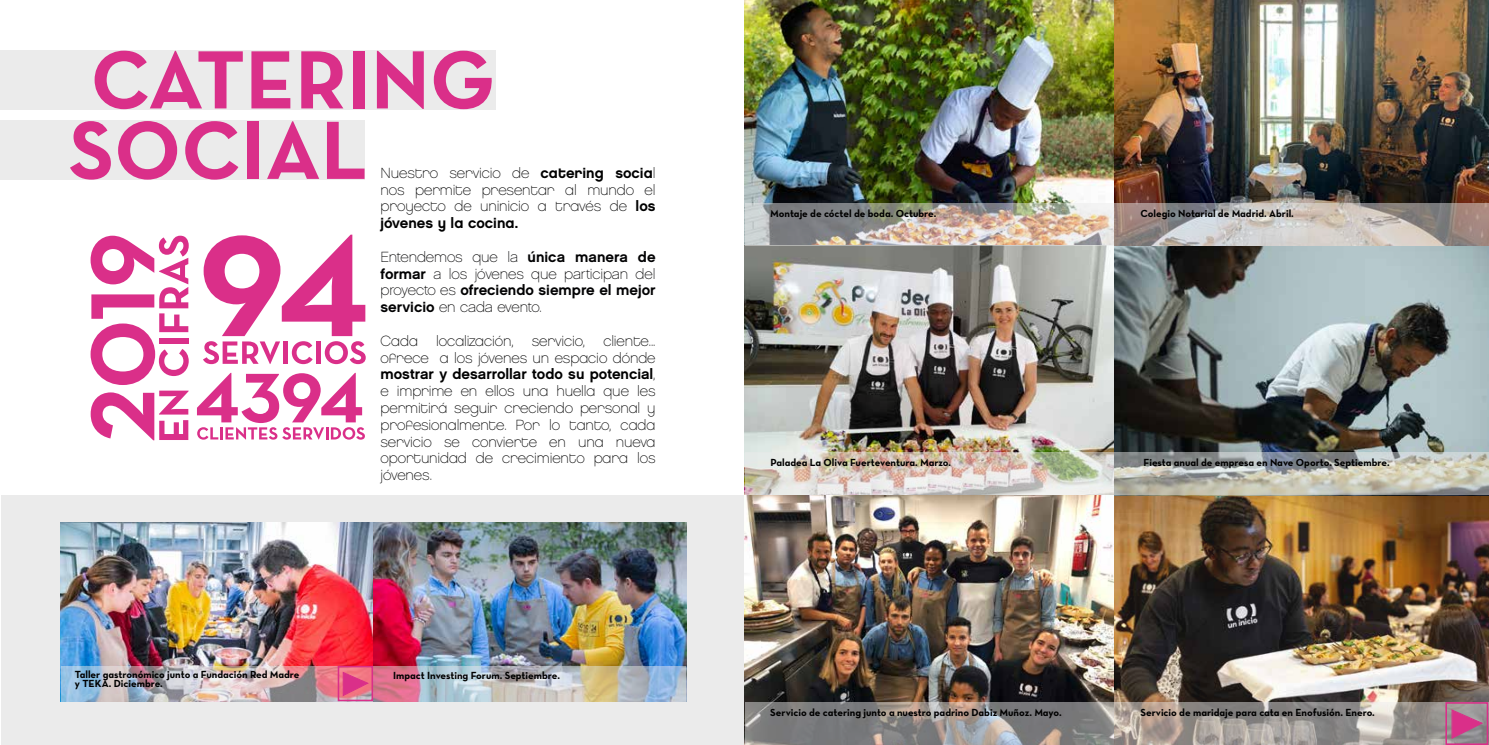
<style>
.page{position:relative;width:1489px;height:745px;background:#fff}
.page>*{position:absolute;margin:0;border:0;box-sizing:border-box;transform-origin:0 0}
.t1{font:83.88px/70.4px "Neutra Text Bold Alt";color:#da2f89}
.t2{font:14.62px/16.8px "Chalet Paris Nineteen Eighty";letter-spacing:-.01em;color:#000;text-align:justify}
.t3{font:14.62px/16.8px "Chalet Paris Nineteen Sixty";letter-spacing:-.01em;color:#020203}
.t4{font:14.62px "Chalet New York Nineteen Sixty";color:#000}
.t5{font:14.62px "Chalet New York Nineteen Sixty";color:#020203}
.t6{font:14.62px "Chalet New York Nineteen Eighty";color:#000}
.t7{font:10.5px/9.4px "Neutra Text Bold Alt";color:#000}
.s1{font-family:"Chalet New York Nineteen Eighty"}
.s2{font-family:"Chalet New York Nineteen Sixty"}
.s3{font-family:"Chalet Paris Nineteen Sixty"}
.s4{font-family:"Chalet Paris Nineteen Eighty"}
</style>
<div class="page">
<div style="left:0;top:120px;width:365px;height:59px;background:#ebebeb"></div>
<div style="left:0;top:50px;width:495px;height:60px;background:#ebebeb"></div>
<div style="left:1px;top:495px;width:743px;height:249px;background:#ebebeb"></div>
<img style="left:60px;top:522px;width:626px;height:179px">
<img style="left:61px;top:665px;width:624px;height:36px">
<svg style="left:91px;top:235px;width:98px;height:205px"></svg>
<svg style="left:203px;top:234px;width:163px;height:130px"></svg>
<svg style="left:197px;top:372px;width:168px;height:67px"></svg>
<div style="left:338px;top:665px;width:35px;height:35px;border:2px solid #da2f89"></div>
<svg style="left:342px;top:670px;width:28px;height:26px"></svg>
<img style="left:744px;top:245px;width:744px;height:499px">
<img style="left:744px;top:0;width:370px;height:203px">
<img style="left:1114px;top:0;width:374px;height:245px">
<img style="left:744px;top:203px;width:743px;height:42px">
<img style="left:744px;top:452px;width:743px;height:43px">
<svg style="left:744px;top:702px;width:740px;height:42px;background:#96918f"></svg>
<div style="left:1445px;top:701px;width:42px;height:43px;border:2px solid #da2f89"></div>
<svg style="left:1450px;top:708px;width:34px;height:31px"></svg>
<h1 class="t1" style="left:69px;top:43px;width:428px">CATERING<br>SOCIAL</h1>
<h2 class="t2" style="left:380px;top:164px;width:276px">Nuestro servicio de <span class="s1">catering socia</span>l nos permite presentar al mundo el proyecto de uninicio a través de <span class="s1">los</span></h2>
<h2 class="t6" style="left:380px;top:214px;width:139px">jóvenes y la cocina.</h2>
<h2 class="t3" style="left:380px;top:248px;width:276px">Entendemos que la <span class="s2">única manera de formar</span> a los jóvenes que participan del</h2>
<h2 class="t5" style="left:380px;top:281px;width:276px"><span class="s3">proyecto es</span> ofreciendo siempre el mejor</h2>
<h2 class="t3" style="left:380px;top:299px;width:163px"><span class="s2">servicio</span> en cada evento.</h2>
<h2 class="t2" style="left:380px;top:332px;width:276px">Cada localización, servicio, cliente... ofrece a los jóvenes un espacio dónde</h2>
<h2 class="t4" style="left:380px;top:365px;width:276px">mostrar y desarrollar todo su potencial<span class="s4">,</span></h2>
<h2 class="t2" style="left:380px;top:383px;width:276px">e imprime en ellos una huella que les permitirá seguir creciendo personal y profesionalmente. Por lo tanto, cada servicio se convierte en una nueva oportunidad de crecimiento para los jóvenes.</h2>
<p class="t7" style="left:75px;top:669px;width:226px">Taller gastronómico junto a Fundación Red Madre y TEKA. Diciembre.</p>
<p class="t7" style="left:393px;top:669px;width:168px">Impact Investing Forum. Septiembre.</p>
<p class="t7" style="left:770px;top:208px;width:167px">Montaje de cóctel de boda. Octubre.</p>
<p class="t7" style="left:1140px;top:208px;width:155px">Colegio Notarial de Madrid. Abril.</p>
<p class="t7" style="left:770px;top:457px;width:182px">Paladea La Oliva Fuerteventura. Marzo.</p>
<p class="t7" style="left:1143px;top:457px;width:247px">Fiesta anual de empresa en Nave Oporto. Septiembre.</p>
<p class="t7" style="left:770px;top:707px;width:293px">Servicio de catering junto a nuestro padrino Dabiz Muñoz. Mayo.</p>
<p class="t7" style="left:1140px;top:707px;width:236px">Servicio de maridaje para cata en Enofusión. Enero.</p>
</div>
